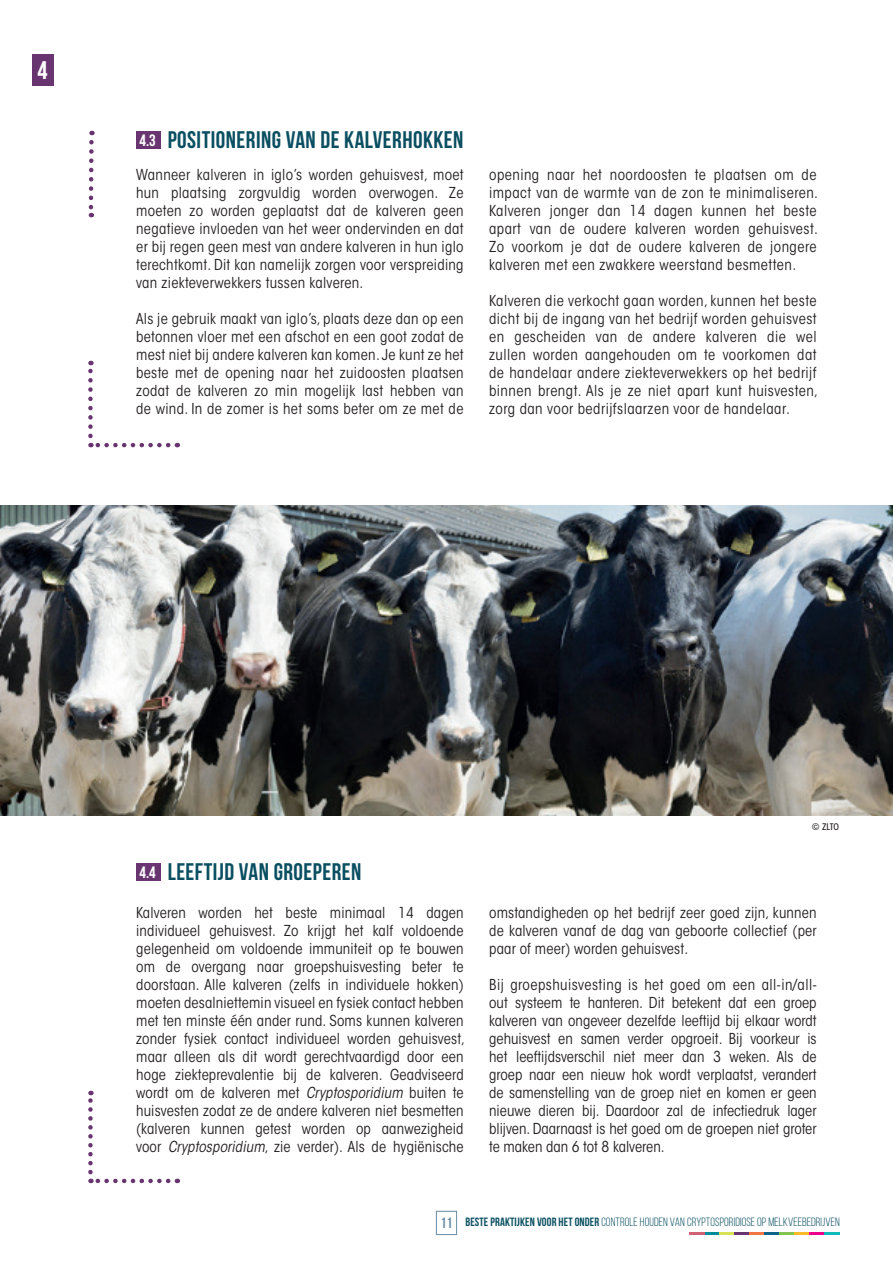
<style>
.page{position:relative;width:893px;height:1263px;background:#fff}
.page>*{position:absolute;margin:0;border:0;box-sizing:border-box;transform-origin:0 0}
.t1{font:25.5px "Bebas Neue";color:#fff}
.t2{font:24px "Bebas Neue";letter-spacing:.02em;color:#0a4f61}
.t3{font:condensed 15px/18px "ITC Avant Garde Std";letter-spacing:.02em;color:#231f20;text-align:justify}
.t4{font:12px "Bebas Neue";letter-spacing:.01em;color:#0a4f61}
.t5{font:500 condensed 9px "ITC Avant Garde Std";color:#231f20}
.s1{font-size:16.5px;color:#fff}
.s2{font-style:italic}
.s3{font-size:15px;color:#688ea4}
.s4{font-weight:700}
</style>
<div class="page">
<hr style="left:704px;top:1232px;width:15px;height:3px;background:#008b9a">
<hr style="left:719px;top:1232px;width:15px;height:3px;background:#d9e154">
<hr style="left:734px;top:1232px;width:15px;height:3px;background:#683570">
<hr style="left:749px;top:1232px;width:15px;height:3px;background:#f37542">
<hr style="left:764px;top:1232px;width:15px;height:3px;background:#0d648b">
<hr style="left:779px;top:1232px;width:15px;height:3px;background:#82c451">
<hr style="left:794px;top:1232px;width:15px;height:3px;background:#fdbb2a">
<hr style="left:689px;top:1232px;width:15px;height:3px;background:#ce6274">
<hr style="left:809px;top:1232px;width:16px;height:3px;background:#ed028c">
<hr style="left:825px;top:1232px;width:15px;height:3px;background:#10baba">
<div style="left:436px;top:1211px;width:21px;height:24px;border:1px solid #688ea4"></div>
<div style="left:33px;top:54px;width:21px;height:32px;background:#683570"></div>
<div style="left:136px;top:131px;width:25px;height:18px;background:#683570"></div>
<svg style="left:88px;top:131px;width:7px;height:86px"></svg>
<div style="left:136px;top:863px;width:25px;height:18px;background:#683570"></div>
<img style="left:0;top:506px;width:893px;height:309px">
<svg style="left:90px;top:1179px;width:78px;height:4px"></svg>
<svg style="left:88px;top:1091px;width:5px;height:81px"></svg>
<svg style="left:90px;top:443px;width:78px;height:4px"></svg>
<svg style="left:88px;top:361px;width:5px;height:75px"></svg>
<h1 class="t1" style="left:37px;top:56px;width:12px">4</h1>
<h2 class="t2" style="left:139px;top:126px;width:326px"><span class="s1">4.3</span> POSITIONERING VAN DE KALVERHOKKEN</h2>
<p class="t3" style="left:136px;top:166px;width:329px">Wanneer kalveren in iglo’s worden gehuisvest, moet hun plaatsing zorgvuldig worden overwogen. Ze moeten zo worden geplaatst dat de kalveren geen negatieve invloeden van het weer ondervinden en dat er bij regen geen mest van andere kalveren in hun iglo terechtkomt. Dit kan namelijk zorgen voor verspreiding van ziekteverwekkers tussen kalveren.</p>
<p class="t3" style="left:136px;top:310px;width:329px">Als je gebruik maakt van iglo’s, plaats deze dan op een betonnen vloer met een afschot en een goot zodat de mest niet bij andere kalveren kan komen. Je kunt ze het beste met de opening naar het zuidoosten plaatsen zodat de kalveren zo min mogelijk last hebben van de wind. In de zomer is het soms beter om ze met de</p>
<p class="t3" style="left:489px;top:166px;width:330px">opening naar het noordoosten te plaatsen om de impact van de warmte van de zon te minimaliseren.<br>Kalveren jonger dan 14 dagen kunnen het beste apart van de oudere kalveren worden gehuisvest.<br>Zo voorkom je dat de oudere kalveren de jongere kalveren met een zwakkere weerstand besmetten.</p>
<p class="t3" style="left:489px;top:292px;width:330px">Kalveren die verkocht gaan worden, kunnen het beste dicht bij de ingang van het bedrijf worden gehuisvest en gescheiden van de andere kalveren die wel zullen worden aangehouden om te voorkomen dat de handelaar andere ziekteverwekkers op het bedrijf binnen brengt. Als je ze niet apart kunt huisvesten, zorg dan voor bedrijfslaarzen voor de handelaar.</p>
<h2 class="t2" style="left:139px;top:858px;width:223px"><span class="s1">4.4</span> LEEFTIJD VAN GROEPEREN</h2>
<p class="t5" style="left:812px;top:821px;width:28px">© ZLTO</p>
<p class="t3" style="left:136px;top:904px;width:330px">Kalveren worden het beste minimaal 14 dagen individueel gehuisvest. Zo krijgt het kalf voldoende gelegenheid om voldoende immuniteit op te bouwen om de overgang naar groepshuisvesting beter te doorstaan. Alle kalveren (zelfs in individuele hokken) moeten desalniettemin visueel en fysiek contact hebben met ten minste één ander rund. Soms kunnen kalveren zonder fysiek contact individueel worden gehuisvest, maar alleen als dit wordt gerechtvaardigd door een hoge ziekteprevalentie bij de kalveren. Geadviseerd wordt om de kalveren met <span class="s2">Cryptosporidium</span> buiten te huisvesten zodat ze de andere kalveren niet besmetten (kalveren kunnen getest worden op aanwezigheid voor <span class="s2">Cryptosporidium</span>, zie verder). Als de hygiënische</p>
<p class="t3" style="left:489px;top:904px;width:329px">omstandigheden op het bedrijf zeer goed zijn, kunnen de kalveren vanaf de dag van geboorte collectief (per paar of meer) worden gehuisvest.</p>
<p class="t3" style="left:489px;top:976px;width:329px">Bij groepshuisvesting is het goed om een all-in/all&shy;out systeem te hanteren. Dit betekent dat een groep kalveren van ongeveer dezelfde leeftijd bij elkaar wordt gehuisvest en samen verder opgroeit. Bij voorkeur is het leeftijdsverschil niet meer dan 3 weken. Als de groep naar een nieuw hok wordt verplaatst, verandert de samenstelling van de groep niet en komen er geen nieuwe dieren bij. Daardoor zal de infectiedruk lager blijven. Daarnaast is het goed om de groepen niet groter te maken dan 6 tot 8 kalveren.</p>
<p class="t4" style="left:441px;top:1215px;width:401px"><span class="s3">11</span> <span class="s4">BESTE PRAKTIJKEN VOOR HET ONDER</span> CONTROLE HOUDEN VAN CRYPTOSPORIDIOSE OP MELKVEEBEDRIJVEN</p>
</div>
